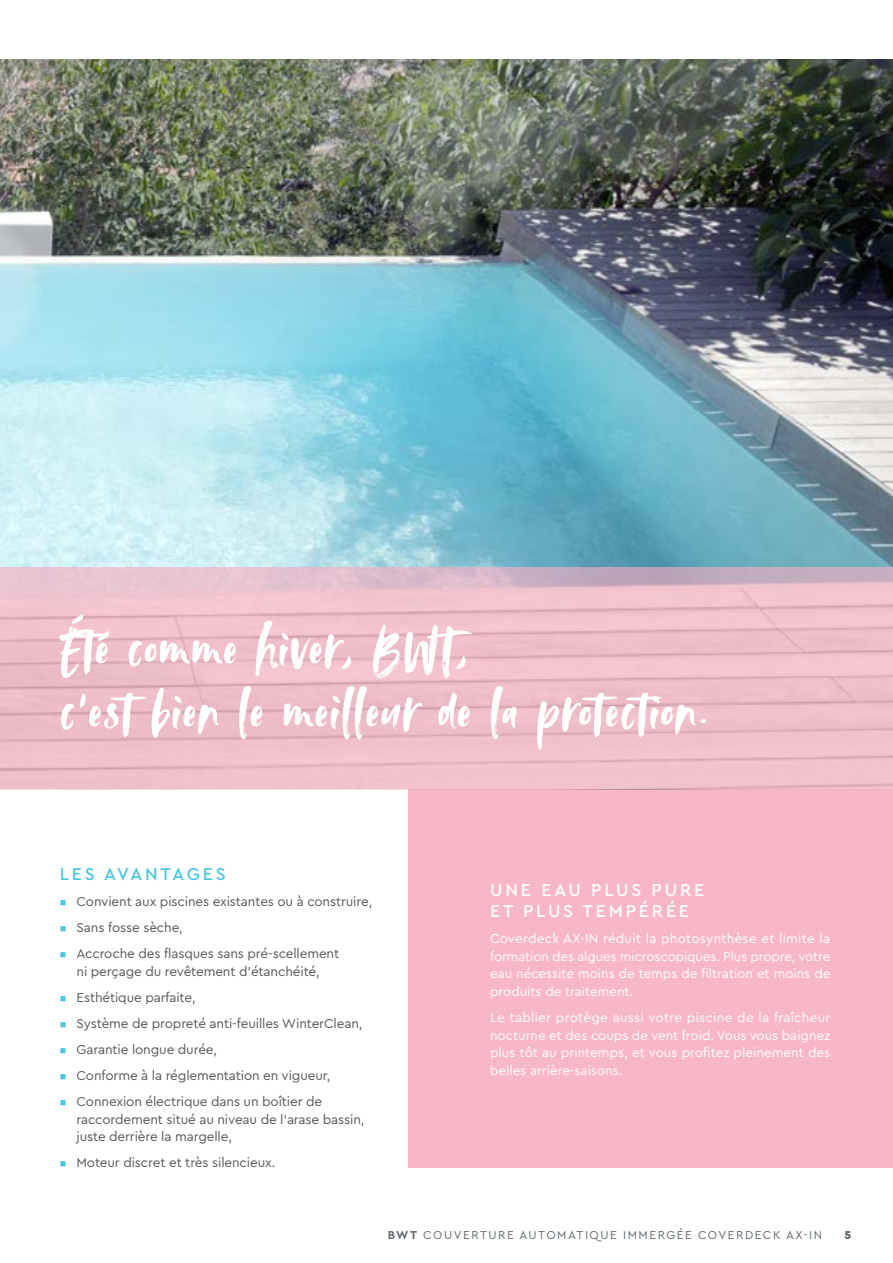
<style>
.page{position:relative;width:893px;height:1263px;background:#fff}
.page>*{position:absolute;margin:0;border:0;box-sizing:border-box;transform-origin:0 0}
.t1{font:60px/63px "Avallon";letter-spacing:.025em;color:#fff}
.t2{font:500 18px/21px "Cera PRO";letter-spacing:.16em;color:#fff}
.t3{font:500 18px "Cera PRO";letter-spacing:.16em;color:#4fc6e0}
.t4{font:13.5px/17.5px "Cera PRO";letter-spacing:-.01em;color:#58595b;text-align:center}
.t5{font:13.5px/17.5px "Cera PRO";color:#fff;text-align:justify}
.t6{font:12px "Cera PRO";letter-spacing:.13em;color:#606a70}
.t7{font:900 12px "Cera PRO";color:#606a70}
.s1{color:#4fc6e0}
.s2{font-weight:700}
</style>
<div class="page">
<img style="left:0;top:60px;width:893px;height:508px">
<div style="left:408px;top:789px;width:485px;height:378px;background:#f7b7c8"></div>
<svg style="left:0;top:568px;width:893px;height:221px;background:#ebbdc9"></svg>
<h1 class="t1" style="left:60px;top:621px;width:651px">Été comme hiver, BWT,<br>c’est bien le meilleur de la protection.</h1>
<h2 class="t3" style="left:60px;top:862px;width:168px">LES AVANTAGES</h2>
<p class="t4" style="left:60px;top:892px;width:314px"><span class="s1">▪</span> Convient aux piscines existantes ou à construire,</p>
<p class="t4" style="left:60px;top:918px;width:125px"><span class="s1">▪</span> Sans fosse sèche,</p>
<p class="t4" style="left:60px;top:944px;width:281px"><span class="s1">▪</span> Accroche des flasques sans pré-scellement ni perçage du revêtement d’étanchéité,</p>
<p class="t4" style="left:60px;top:988px;width:138px"><span class="s1">▪</span> Esthétique parfaite,</p>
<p class="t4" style="left:60px;top:1014px;width:304px"><span class="s1">▪</span> Système de propreté anti-feuilles WinterClean,</p>
<p class="t4" style="left:60px;top:1040px;width:159px"><span class="s1">▪</span> Garantie longue durée,</p>
<p class="t4" style="left:60px;top:1066px;width:272px"><span class="s1">▪</span> Conforme à la réglementation en vigueur,</p>
<p class="t4" style="left:77px;top:1092px;width:289px;text-align:left;text-indent:-17px"><span class="s1">▪</span> Connexion électrique dans un boîtier de raccordement situé au niveau de l'arase bassin, juste derrière la margelle,</p>
<p class="t4" style="left:60px;top:1153px;width:217px"><span class="s1">▪</span> Moteur discret et très silencieux.</p>
<h2 class="t2" style="left:490px;top:879px;width:216px">UNE EAU PLUS PURE<br>ET PLUS TEMPÉRÉE</h2>
<p class="t5" style="left:490px;top:929px;width:342px">Coverdeck AX-IN réduit la photosynthèse et limite la formation des algues microscopiques. Plus propre, votre eau nécessite moins de temps de filtration et moins de produits de traitement.</p>
<p class="t5" style="left:490px;top:1008px;width:342px">Le tablier protège aussi votre piscine de la fraîcheur nocturne et des coups de vent froid. Vous vous baignez plus tôt au printemps, et vous profitez pleinement des belles arrière-saisons.</p>
<p class="t6" style="left:388px;top:1227px;width:436px"><span class="s2">BWT</span> COUVERTURE AUTOMATIQUE IMMERGÉE COVERDECK AX-IN</p>
<p class="t7" style="left:844px;top:1227px;width:8px">5</p>
</div>
